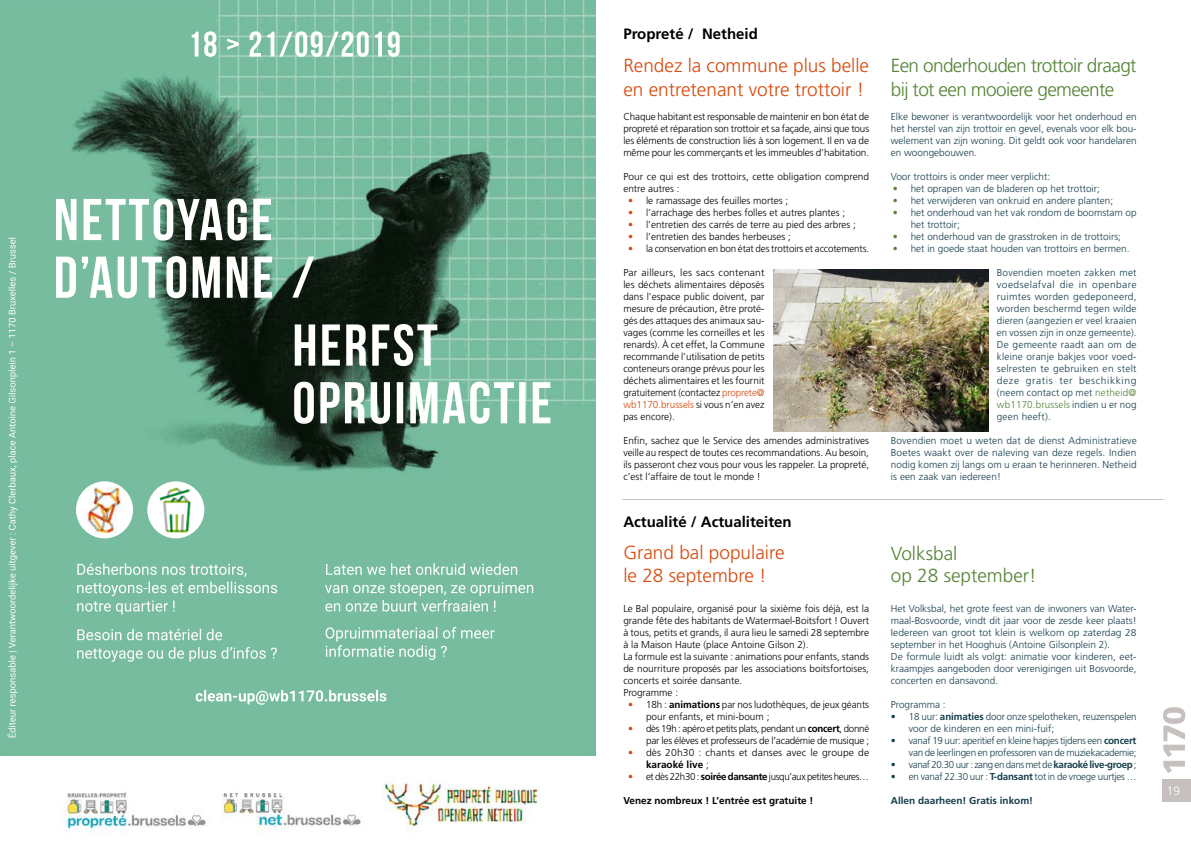
<style>
.page{position:relative;width:1191px;height:842px;background:#fff}
.page>*{position:absolute;margin:0;border:0;box-sizing:border-box;transform-origin:0 0}
.t1{font:300 19px/24px "Frutiger LT Std";color:#d7490c}
.t2{font:300 19px/24px "Frutiger LT Std";letter-spacing:-.035em;color:#538335}
.t3{font:300 19px/22px "Frutiger LT Std";color:#538335}
.t4{font:700 15px "Frutiger LT Std";color:#000}
.t5{font:300 12px "Frutiger LT Std";color:#fff}
.t6{font:300 10px/12px "Frutiger LT Std";color:#000}
.t7{font:300 10px/12px "Frutiger LT Std";color:#153d4b;text-align:justify}
.t8{font:300 10px/12px "Frutiger LT Std";letter-spacing:-.02em;color:#153d4b;text-align:right}
.t9{font:300 10px/12px "Frutiger LT Std";letter-spacing:-.02em;color:#000;text-align:right}
.t10{font:300 10px "Frutiger LT Std";letter-spacing:-.035em;color:#000}
.t11{font:300 10px "Frutiger LT Std";letter-spacing:-.035em;color:#153d4b}
.t12{font:700 10px "Frutiger LT Std";color:#000}
.t13{font:700 10px "Frutiger LT Std";color:#153d4b}
.s1{color:#d7490c}
.s2{font-weight:700}
.s3{color:#538335}
</style>
<div class="page">
<div style="left:1162px;top:779px;width:29px;height:22px;background:#c6c1bf"></div>
<svg style="left:1163px;top:707px;width:22px;height:66px"></svg>
<img style="left:62px;top:776px;width:479px;height:58px">
<img style="left:0;top:0;width:595px;height:756px">
<img style="left:76px;top:481px;width:57px;height:57px;border-radius:29px">
<img style="left:147px;top:481px;width:57px;height:57px;border-radius:29px">
<img style="left:773px;top:270px;width:215px;height:161px">
<h2 class="t4" style="left:623px;top:25px;width:136px">Propreté / Netheid</h2>
<h1 class="t1" style="left:623px;top:54px;width:247px">Rendez la commune plus belle en entretenant votre trottoir !</h1>
<p class="t6" style="left:623px;top:111px;width:247px;text-align:justify">Chaque habitant est responsable de maintenir en bon état de propreté et réparation son trottoir et sa façade, ainsi que tous les éléments de construction liés à son logement. Il en va de même pour les commerçants et les immeubles d’habitation.</p>
<p class="t6" style="left:623px;top:171px;width:247px">Pour ce qui est des trottoirs, cette obligation comprend entre autres :</p>
<p class="t6" style="left:628px;top:195px;width:162px"><span class="s1">•</span> le ramassage des feuilles mortes ;</p>
<p class="t6" style="left:628px;top:207px;width:219px"><span class="s1">•</span> l’arrachage des herbes folles et autres plantes ;</p>
<p class="t6" style="left:628px;top:219px;width:229px"><span class="s1">•</span> l’entretien des carrés de terre au pied des arbres ;</p>
<p class="t6" style="left:628px;top:231px;width:164px"><span class="s1">•</span> l’entretien des bandes herbeuses ;</p>
<p class="t6" style="left:628px;top:243px;width:243px"><span class="s1">•</span> la conservation en bon état des trottoirs et accotements.</p>
<p class="t6" style="left:623px;top:267px;width:143px;text-align:justify">Par ailleurs, les sacs contenant les déchets alimentaires déposés dans l'espace public doivent, par mesure de précaution, être proté&shy;gés des attaques des animaux sau&shy;vages (comme les corneilles et les renards). À cet effet, la Commune recommande l’utilisation de petits conteneurs orange prévus pour les déchets alimentaires et les fournit gratuitement (contactez <span class="s1">proprete@ wb1170.brussels</span> si vous n’en avez pas encore).</p>
<p class="t6" style="left:623px;top:435px;width:247px;text-align:justify">Enfin, sachez que le Service des amendes administratives veille au respect de toutes ces recommandations. Au besoin, ils passeront chez vous pour vous les rappeler. La propreté, c’est l’affaire de tout le monde !</p>
<h2 class="t4" style="left:623px;top:513px;width:170px">Actualité / Actualiteiten</h2>
<h1 class="t1" style="left:623px;top:541px;width:163px;line-height:22.8px">Grand bal populaire le 28 septembre !</h1>
<p class="t6" style="left:623px;top:603px;width:247px">Le Bal populaire, organisé pour la sixième fois déjà, est la grande fête des habitants de Watermael-Boitsfort ! Ouvert à tous, petits et grands, il aura lieu le samedi 28 septembre à la Maison Haute (place Antoine Gilson 2).<br>La formule est la suivante : animations pour enfants, stands de nourriture proposés par les associations boitsfortoises, concerts et soirée dansante.<br>Programme :</p>
<p class="t6" style="left:646px;top:699px;width:225px;text-indent:-18px"><span class="s1">•</span> 18h : <span class="s2">animations</span> par nos ludothèques, de jeux géants pour enfants, et mini-boum ;</p>
<p class="t9" style="left:628px;top:723px;width:243px"><span class="s1">•</span> dès 19h : apéro et petits plats, pendant un <span class="s2">concert</span>, donné par les élèves et professeurs de l’académie de musique ;</p>
<p class="t6" style="left:646px;top:747px;width:225px;text-indent:-18px"><span class="s1">•</span> dès 20h30 : chants et danses avec le groupe de <span class="s2">karaoké live</span> ;</p>
<p class="t10" style="left:628px;top:771px;width:242px"><span class="s1">•</span> et dès 22h30 : <span class="s2">soirée dansante</span> jusqu’aux petites heures…</p>
<p class="t12" style="left:623px;top:795px;width:192px">Venez nombreux ! L’entrée est gratuite !</p>
<h1 class="t2" style="left:891px;top:54px;width:247px">Een onderhouden trottoir draagt bij tot een mooiere gemeente</h1>
<p class="t7" style="left:891px;top:111px;width:247px">Elke bewoner is verantwoordelijk voor het onderhoud en het herstel van zijn trottoir en gevel, evenals voor elk bou&shy;welement van zijn woning. Dit geldt ook voor handelaren en woongebouwen.</p>
<p class="t7" style="left:891px;top:171px;width:161px">Voor trottoirs is onder meer verplicht:</p>
<p class="t7" style="left:892px;top:183px;width:209px"><span class="s3">•</span> het oprapen van de bladeren op het trottoir;</p>
<p class="t7" style="left:892px;top:195px;width:222px"><span class="s3">•</span> het verwijderen van onkruid en andere planten;</p>
<p class="t7" style="left:910px;top:207px;width:227px;text-indent:-18px"><span class="s3">•</span> het onderhoud van het vak rondom de boomstam op het trottoir;</p>
<p class="t7" style="left:892px;top:231px;width:230px"><span class="s3">•</span> het onderhoud van de grasstroken in de trottoirs;</p>
<p class="t7" style="left:892px;top:243px;width:238px"><span class="s3">•</span> het in goede staat houden van trottoirs en bermen.</p>
<p class="t7" style="left:997px;top:267px;width:141px">Bovendien moeten zakken met voedselafval die in openbare ruimtes worden gedeponeerd, worden beschermd tegen wilde dieren (aangezien er veel kraaien en vossen zijn in onze gemeente).<br>De gemeente raadt aan om de kleine oranje bakjes voor voed&shy;selresten te gebruiken en stelt deze gratis ter beschikking (neem contact op met <span class="s3">netheid@ wb1170.brussels</span> indien u er nog geen heeft).</p>
<p class="t7" style="left:891px;top:435px;width:247px">Bovendien moet u weten dat de dienst Administratieve Boetes waakt over de naleving van deze regels. Indien nodig komen zij langs om u eraan te herinneren. Netheid is een zaak van iedereen!</p>
<h1 class="t3" style="left:891px;top:543px;width:147px">Volksbal<br>op 28 september!</h1>
<p class="t7" style="left:891px;top:603px;width:247px;text-align:left">Het Volksbal, het grote feest van de inwoners van Water&shy;maal-Bosvoorde, vindt dit jaar voor de zesde keer plaats!<br>Iedereen van groot tot klein is welkom op zaterdag 28 september in het Hooghuis (Antoine Gilsonplein 2).<br>De formule luidt als volgt: animatie voor kinderen, eet&shy;kraampjes aangeboden door verenigingen uit Bosvoorde, concerten en dansavond.</p>
<p class="t7" style="left:891px;top:699px;width:56px">Programma :</p>
<p class="t7" style="left:909px;top:711px;width:229px;text-indent:-18px">• 18 uur: <span class="s2">animaties</span> door onze spelotheken, reuzenspelen voor de kinderen en een mini-fuif;</p>
<p class="t8" style="left:891px;top:735px;width:247px">• vanaf 19 uur: aperitief en kleine hapjes tijdens een <span class="s2">concert </span>van de leerlingen en professoren van de muziekacademie;</p>
<p class="t11" style="left:891px;top:759px;width:247px">• vanaf 20.30 uur : zang en dans met de <span class="s2">karaoké live-groep</span> ;</p>
<p class="t7" style="left:891px;top:771px;width:247px">• en vanaf 22.30 uur : <span class="s2">T-dansant</span> tot in de vroege uurtjes …</p>
<p class="t13" style="left:891px;top:795px;width:144px">Allen daarheen! Gratis inkom!</p>
<p class="t5" style="left:1166px;top:784px;width:15px">19</p>
</div>
